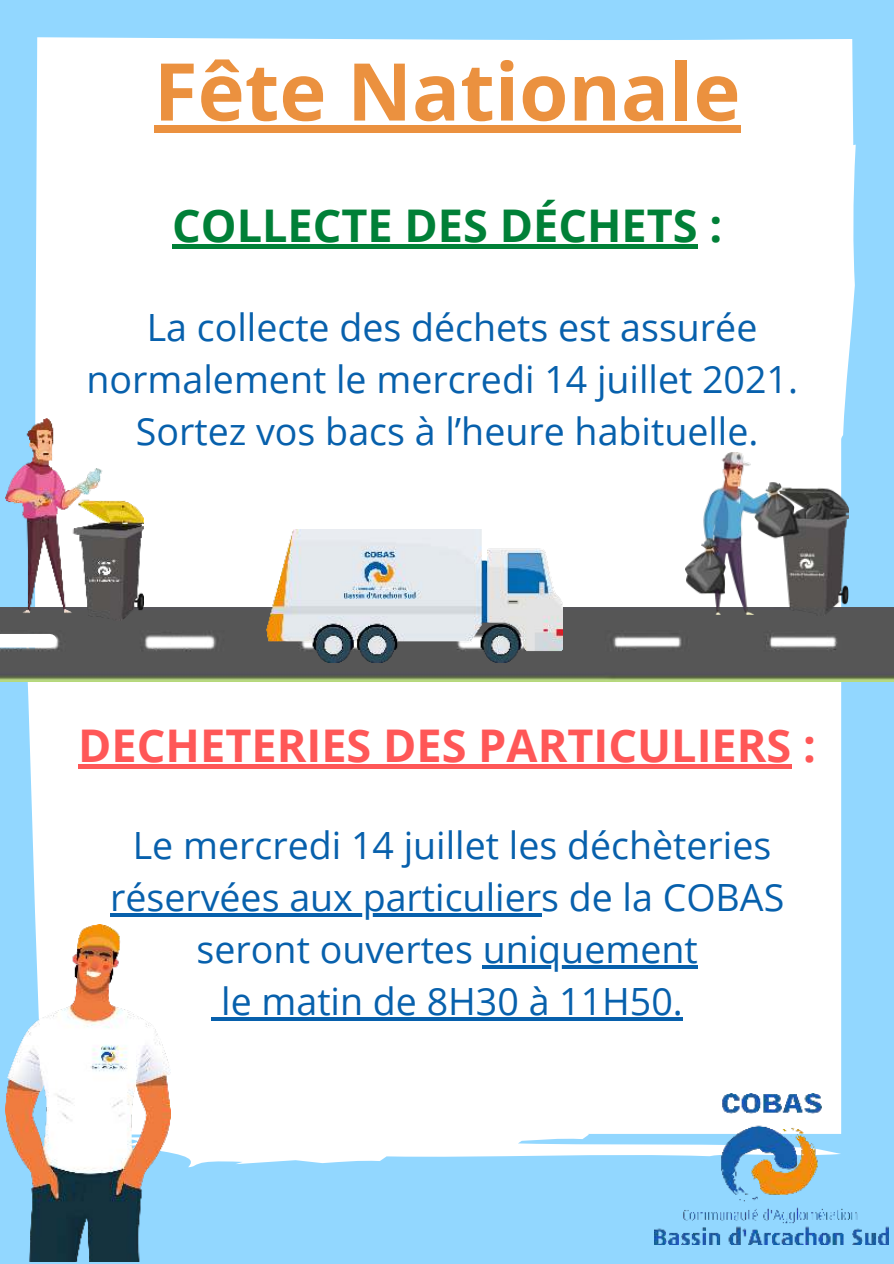
<style>
.page{position:relative;width:894px;height:1264px;background:#fff}
.page>*{position:absolute;margin:0;border:0;box-sizing:border-box;transform-origin:0 0}
.t1{font:700 79.65px "Open Sans";color:#eb913f}
.t2{font:700 45px "Open Sans";color:#ff5757}
.t3{font:700 45px "Open Sans";color:#008037}
.t4{font:37.5px/51.8px "Open Sans";color:#0760ac;text-align:center}
</style>
<div class="page">
<div style="left:0;top:0;width:893px;height:1263px;background:#92d7ff"></div>
<div style="left:26px;top:37px;width:829px;height:1130px;background:#fff"></div>
<img style="left:0;top:607px;width:893px;height:74px">
<div style="left:0;top:634px;width:50px;height:13px;background:#fff"></div>
<img style="left:266px;top:529px;width:296px;height:133px">
<img style="left:6px;top:924px;width:164px;height:337px">
<img style="left:654px;top:1093px;width:234px;height:151px">
<img style="left:684px;top:452px;width:164px;height:163px">
<img style="left:6px;top:418px;width:137px;height:202px">
<div style="left:78px;top:764px;width:713px;height:5px;background:#ff5757"></div>
<hr style="left:110px;top:913px;width:431px;height:3px;background:#0760ac">
<hr style="left:482px;top:965px;width:215px;height:3px;background:#0760ac">
<svg style="left:211px;top:1016px;width:10px;height:4px"></svg>
<svg style="left:221px;top:1016px;width:461px;height:4px;fill:#0760ac"></svg>
<div style="left:154px;top:125px;width:586px;height:8px;background:#eb913f"></div>
<div style="left:172px;top:244px;width:525px;height:5px;background:#008037"></div>
<h1 class="t1" style="left:154px;top:35px;width:588px">Fête Nationale</h1>
<p class="t3" style="left:172px;top:194px;width:551px">COLLECTE DES DÉCHETS :</p>
<p class="t4" style="left:87px;top:300px;width:712px">La collecte des déchets est assurée normalement le mercredi 14 juillet 2021.<br>Sortez vos bacs à l’heure habituelle.</p>
<p class="t2" style="left:78px;top:714px;width:739px">DECHETERIES DES PARTICULIERS :</p>
<p class="t4" style="left:110px;top:818px;width:675px">Le mercredi 14 juillet les déchèteries réservées aux particuliers de la COBAS seront ouvertes uniquement<br>le matin de 8H30 à 11H50.</p>
</div>
